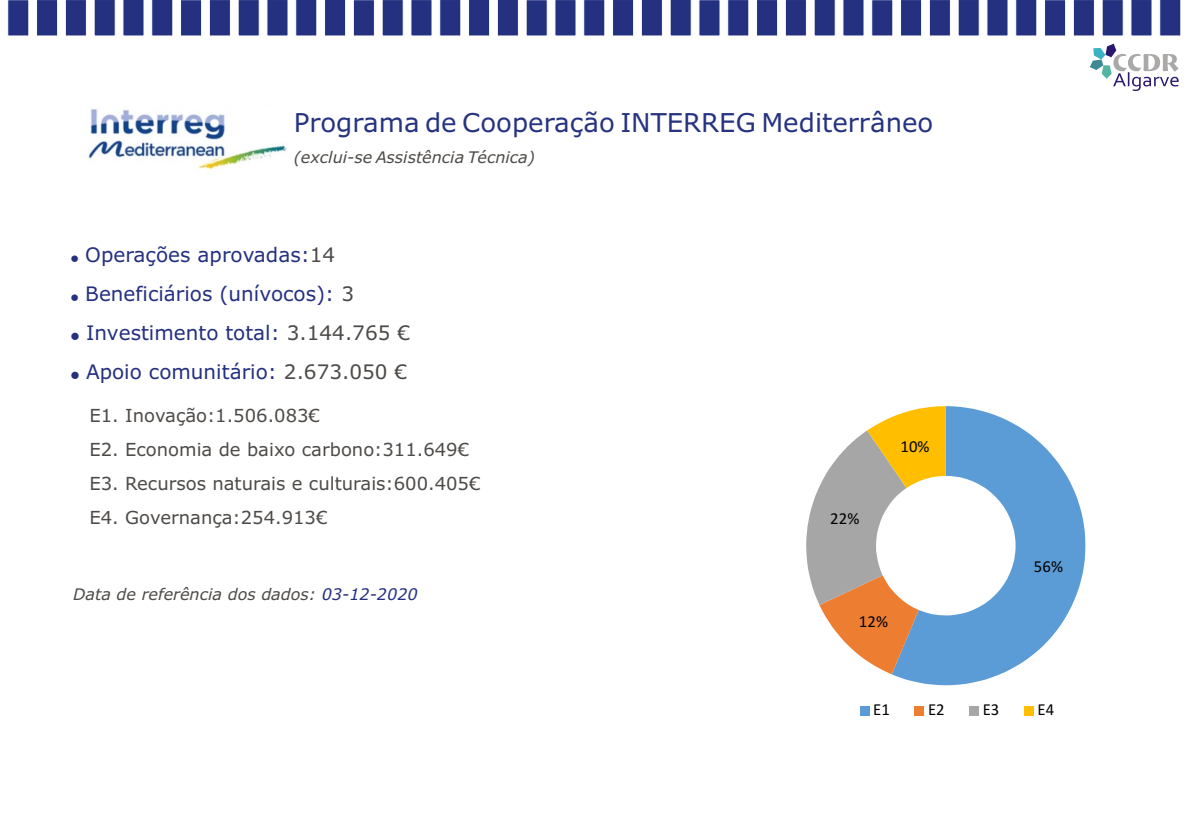
<style>
.page{position:relative;width:1192px;height:840px;background:#fff}
.page>*{position:absolute;margin:0;border:0;box-sizing:border-box;transform-origin:0 0}
.t1{font:26px "Verdana";color:#263380}
.t2{font:20px/39.2px "Verdana";color:#243080}
.t3{font:18px/34px "Verdana";color:#4d4a47}
.t4{font:16.8px "Calibri";letter-spacing:.005em;color:#000}
.t5{font:italic 16px "Verdana";color:#4d4a47}
.s1{color:#4d4a47}
.s2{color:#243080}
</style>
<div class="page">
<div style="left:151px;top:0;width:22px;height:36px;background:#243080;border:1px solid #fff"></div>
<div style="left:122px;top:0;width:23px;height:36px;background:#243080;border:1px solid #fff"></div>
<div style="left:94px;top:0;width:22px;height:36px;background:#243080;border:1px solid #fff"></div>
<div style="left:65px;top:0;width:22px;height:36px;background:#243080;border:1px solid #fff"></div>
<div style="left:36px;top:0;width:22px;height:36px;background:#243080;border:1px solid #fff"></div>
<div style="left:7px;top:0;width:22px;height:36px;background:#243080;border:1px solid #fff"></div>
<div style="left:324px;top:0;width:22px;height:36px;background:#243080;border:1px solid #fff"></div>
<div style="left:295px;top:0;width:22px;height:36px;background:#243080;border:1px solid #fff"></div>
<div style="left:266px;top:0;width:23px;height:36px;background:#243080;border:1px solid #fff"></div>
<div style="left:238px;top:0;width:22px;height:36px;background:#243080;border:1px solid #fff"></div>
<div style="left:209px;top:0;width:22px;height:36px;background:#243080;border:1px solid #fff"></div>
<div style="left:180px;top:0;width:22px;height:36px;background:#243080;border:1px solid #fff"></div>
<div style="left:497px;top:0;width:22px;height:36px;background:#243080;border:1px solid #fff"></div>
<div style="left:468px;top:0;width:22px;height:36px;background:#243080;border:1px solid #fff"></div>
<div style="left:439px;top:0;width:22px;height:36px;background:#243080;border:1px solid #fff"></div>
<div style="left:410px;top:0;width:23px;height:36px;background:#243080;border:1px solid #fff"></div>
<div style="left:382px;top:0;width:22px;height:36px;background:#243080;border:1px solid #fff"></div>
<div style="left:353px;top:0;width:22px;height:36px;background:#243080;border:1px solid #fff"></div>
<div style="left:670px;top:0;width:22px;height:36px;background:#243080;border:1px solid #fff"></div>
<div style="left:641px;top:0;width:22px;height:36px;background:#243080;border:1px solid #fff"></div>
<div style="left:612px;top:0;width:22px;height:36px;background:#243080;border:1px solid #fff"></div>
<div style="left:583px;top:0;width:22px;height:36px;background:#243080;border:1px solid #fff"></div>
<div style="left:554px;top:0;width:23px;height:36px;background:#243080;border:1px solid #fff"></div>
<div style="left:526px;top:0;width:22px;height:36px;background:#243080;border:1px solid #fff"></div>
<div style="left:842px;top:0;width:23px;height:36px;background:#243080;border:1px solid #fff"></div>
<div style="left:814px;top:0;width:22px;height:36px;background:#243080;border:1px solid #fff"></div>
<div style="left:785px;top:0;width:22px;height:36px;background:#243080;border:1px solid #fff"></div>
<div style="left:756px;top:0;width:22px;height:36px;background:#243080;border:1px solid #fff"></div>
<div style="left:727px;top:0;width:22px;height:36px;background:#243080;border:1px solid #fff"></div>
<div style="left:698px;top:0;width:23px;height:36px;background:#243080;border:1px solid #fff"></div>
<div style="left:1015px;top:0;width:22px;height:36px;background:#243080;border:1px solid #fff"></div>
<div style="left:986px;top:0;width:23px;height:36px;background:#243080;border:1px solid #fff"></div>
<div style="left:958px;top:0;width:22px;height:36px;background:#243080;border:1px solid #fff"></div>
<div style="left:929px;top:0;width:22px;height:36px;background:#243080;border:1px solid #fff"></div>
<div style="left:900px;top:0;width:22px;height:36px;background:#243080;border:1px solid #fff"></div>
<div style="left:871px;top:0;width:22px;height:36px;background:#243080;border:1px solid #fff"></div>
<div style="left:1159px;top:0;width:22px;height:36px;background:#243080;border:1px solid #fff"></div>
<div style="left:1130px;top:0;width:23px;height:36px;background:#243080;border:1px solid #fff"></div>
<div style="left:1102px;top:0;width:22px;height:36px;background:#243080;border:1px solid #fff"></div>
<div style="left:1073px;top:0;width:22px;height:36px;background:#243080;border:1px solid #fff"></div>
<div style="left:1044px;top:0;width:22px;height:36px;background:#243080;border:1px solid #fff"></div>
<svg style="left:1090px;top:44px;width:89px;height:47px"></svg>
<img style="left:88px;top:109px;width:199px;height:61px">
<div style="left:234px;top:107px;width:43px;height:35px;background:#fff"></div>
<svg style="left:892px;top:406px;width:193px;height:279px;fill:#5c9cd6"></svg>
<svg style="left:806px;top:406px;width:140px;height:268px"></svg>
<div style="left:860px;top:706px;width:9px;height:9px;background:#5c9cd6"></div>
<div style="left:915px;top:706px;width:9px;height:9px;background:#ed7d30"></div>
<div style="left:970px;top:706px;width:9px;height:9px;background:#a6a6a6"></div>
<div style="left:1024px;top:706px;width:10px;height:9px;background:#ffbf00"></div>
<h1 class="t1" style="left:294px;top:112px;width:641px">Programa de Cooperação INTERREG Mediterrâneo</h1>
<p class="t5" style="left:294px;top:151px;width:243px">(exclui-se Assistência Técnica)</p>
<p class="t2" style="left:85px;top:236px;width:326px">Operações aprovadas:<span class="s1">14<br></span>Beneficiários (unívocos): <span class="s1">3<br></span>Investimento total: <span class="s1">3.144.765 €<br></span>Apoio comunitário: <span class="s1">2.673.050 €</span></p>
<p class="t3" style="left:89px;top:400px;width:393px">E1. Inovação:1.506.083€<br>E2. Economia de baixo carbono:311.649€ E3. Recursos naturais e culturais:600.405€ E4. Governança:254.913€</p>
<p class="t5" style="left:73px;top:587px;width:346px">Data de referência dos dados: <span class="s2">03-12-2020</span></p>
<p class="t4" style="left:830px;top:511px;width:31px">22%</p>
<p class="t4" style="left:900px;top:439px;width:31px">10%</p>
<p class="t4" style="left:859px;top:614px;width:31px">12%</p>
<p class="t4" style="left:1034px;top:560px;width:31px">56%</p>
<p class="t4" style="left:873px;top:703px;width:18px">E1</p>
<p class="t4" style="left:928px;top:703px;width:18px">E2</p>
<p class="t4" style="left:983px;top:703px;width:18px">E3</p>
<p class="t4" style="left:1038px;top:703px;width:18px">E4</p>
</div>
